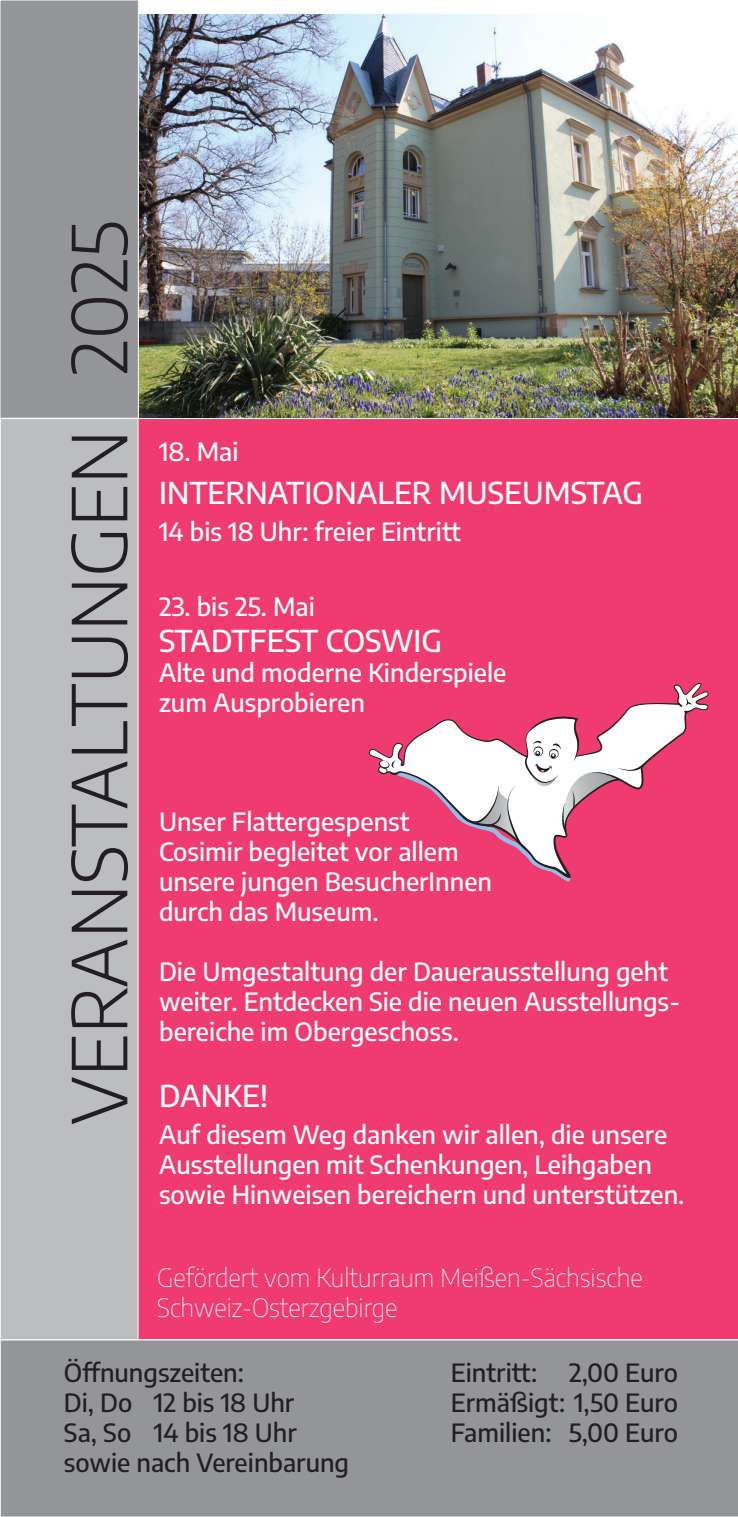
<style>
.page{position:relative;width:738px;height:1517px;background:#fff}
.page>*{position:absolute;margin:0;border:0;box-sizing:border-box;transform-origin:0 0}
.t1{font:300 75px "Encode Sans";color:#231f20}
.t2{font:500 30px "Encode Sans";color:#fff}
.t3{font:500 25px/30px "Encode Sans";color:#fff}
.t4{font:500 25px/30px "Encode Sans";color:#231f20}
.t5{font:100 25px/30px "Encode Sans";color:#fff}
</style>
<div class="page">
<img style="left:139px;top:14px;width:598px;height:404px">
<div style="left:4px;top:418px;width:733px;height:1099px;background:#ef3b6f"></div>
<div style="left:0;top:419px;width:138px;height:920px;background:#bcbdc0"></div>
<div style="left:0;top:1340px;width:737px;height:177px;background:#939598"></div>
<div style="left:0;top:0;width:138px;height:418px;background:#939598"></div>
<div style="left:0;top:0;width:139px;height:418px;border:1px solid #fff"></div>
<hr style="left:0;top:1339px;width:737px;height:1px;background:#fff">
<hr style="left:0;top:418px;width:737px;height:1px;background:#fff">
<svg style="left:623px;top:703px;width:64px;height:63px;fill:#fff"></svg>
<svg style="left:672px;top:682px;width:37px;height:31px"></svg>
<svg style="left:368px;top:715px;width:276px;height:167px"></svg>
<h1 class="t1" style="left:48px;top:1124px;width:906px;rotate:-90deg">Veranstaltungen 2025</h1>
<p class="t3" style="left:159px;top:436px;width:81px">18. Mai</p>
<p class="t2" style="left:159px;top:472px;width:485px">INTERNATIONALER MUSEUMSTAG</p>
<p class="t3" style="left:159px;top:516px;width:303px">14 bis 18 Uhr: freier Eintritt</p>
<p class="t3" style="left:159px;top:590px;width:157px">23. bis 25. Mai</p>
<p class="t2" style="left:159px;top:620px;width:125px">Stadtfest</p>
<p class="t2" style="left:325px;top:620px;width:101px">Coswig</p>
<p class="t3" style="left:159px;top:656px;width:348px">Alte und moderne Kinderspiele zum Ausprobieren</p>
<p class="t3" style="left:159px;top:805px;width:334px">Unser Flattergespenst<br>Cosimir begleitet vor allem unsere jungen BesucherInnen durch das Museum.</p>
<p class="t3" style="left:159px;top:955px;width:522px">Die Umgestaltung der Dauerausstellung geht weiter. Entdecken Sie die neuen Ausstellungs&shy;bereiche im Obergeschoss.</p>
<p class="t2" style="left:159px;top:1075px;width:21px">Danke</p>
<p class="t2" style="left:260px;top:1075px;width:9px">!</p>
<p class="t3" style="left:159px;top:1118px;width:526px">Auf diesem Weg danken wir allen, die unsere<br>Ausstellungen mit Schenkungen, Leihgaben sowie Hinweisen bereichern und unterstützen.</p>
<p class="t5" style="left:157px;top:1261px;width:486px">Gefördert vom Kulturraum Meißen-Sächsische<br>Schweiz-Osterzgebirge</p>
<p class="t4" style="left:64px;top:1356px;width:286px">Öffnungszeiten:<br>Di, Do 12 bis 18 Uhr<br>Sa, So 14 bis 18 Uhr sowie nach Vereinbarung</p>
<p class="t4" style="left:450px;top:1356px;width:88px">Eintritt:</p>
<p class="t4" style="left:450px;top:1356px;width:228px;text-align:justify;text-indent:118px">2,00 Euro Ermäßigt: 1,50 Euro Familien: 5,00 Euro</p>
</div>
